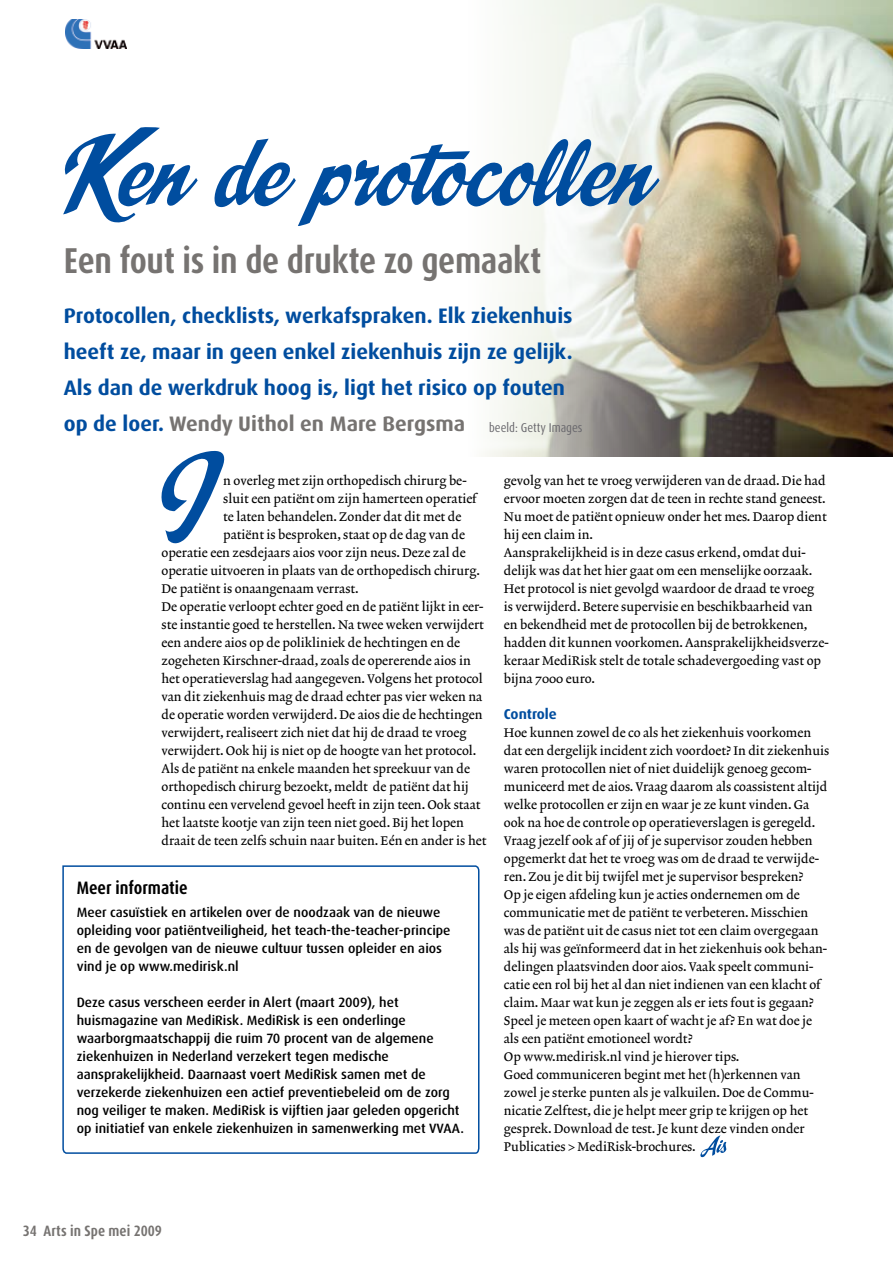
<style>
.page{position:relative;width:893px;height:1263px;background:#fff}
.page>*{position:absolute;margin:0;border:0;box-sizing:border-box;transform-origin:0 0}
.t1{font:117px "CC Spills";color:#004d9f}
.t2{font:105px "CC Spills";color:#004d9f}
.t3{font:700 condensed 36px "Dax Pro";letter-spacing:-.01em;color:#767371}
.t4{font:700 21px/36px "Dax Pro";color:#004d9f}
.t5{font:700 condensed 18px "Dax Pro";color:#000}
.t6{font:700 condensed 15px "Dax Pro";color:#767371}
.t7{font:700 14.25px "Dax Pro";color:#004d9f}
.t8{font:500 13.5px/18px "Dax Pro";color:#000}
.t9{font:12.75px/18px "Lexicon No 2 Roman A";color:#000}
.s1{color:#767371}
.s2{font-weight:400;font-stretch:condensed;font-size:12.75px;color:#68676c}
</style>
<div class="page">
<img style="left:65px;top:19px;width:62px;height:30px">
<img style="left:485px;top:0;width:408px;height:456px">
<svg style="left:62px;top:865px;width:418px;height:289px"></svg>
<svg style="left:700px;top:1135px;width:26px;height:22px"></svg>
<h2 class="t2" style="left:64px;top:119px;width:589px">Ken de protocollen</h2>
<h3 class="t3" style="left:64px;top:238px;width:479px">Een fout is in de drukte zo gemaakt</h3>
<h3 class="t4" style="left:64px;top:298px;width:520px">Protocollen, checklists, werkafspraken. Elk ziekenhuis heeft ze, maar in geen enkel ziekenhuis zijn ze gelijk.<br>Als dan de werkdruk hoog is, ligt het risico op fouten op de loer. <span class="s1">Wendy Uithol en Mare Bergsma</span> <span class="s2">beeld: Getty Images</span></h3>
<h1 class="t1" style="left:158px;top:435px;width:56px">I</h1>
<p class="t9" style="left:223px;top:472px;width:245px">n overleg met zijn orthopedisch chirurg be-</p>
<p class="t9" style="left:223px;top:490px;width:255px">sluit een patiënt om zijn hamerteen operatief</p>
<p class="t9" style="left:223px;top:508px;width:240px">te laten behandelen. Zonder dat dit met de</p>
<p class="t9" style="left:223px;top:526px;width:243px">patiënt is besproken, staat op de dag van de</p>
<p class="t9" style="left:162px;top:544px;width:306px">operatie een zesdejaars aios voor zijn neus. Deze zal de</p>
<p class="t9" style="left:162px;top:562px;width:320px">operatie uitvoeren in plaats van de orthopedisch chirurg.</p>
<p class="t9" style="left:162px;top:580px;width:199px">De patiënt is onaangenaam verrast.</p>
<p class="t9" style="left:162px;top:598px;width:323px">De operatie verloopt echter goed en de patiënt lijkt in eer-</p>
<p class="t9" style="left:162px;top:616px;width:324px">ste instantie goed te herstellen. Na twee weken verwijdert</p>
<p class="t9" style="left:162px;top:634px;width:300px">een andere aios op de polikliniek de hechtingen en de</p>
<p class="t9" style="left:162px;top:652px;width:311px">zogeheten Kirschner-draad, zoals de opererende aios in</p>
<p class="t9" style="left:162px;top:670px;width:323px">het operatieverslag had aangegeven. Volgens het protocol</p>
<p class="t9" style="left:162px;top:688px;width:322px">van dit ziekenhuis mag de draad echter pas vier weken na</p>
<p class="t9" style="left:162px;top:706px;width:323px">de operatie worden verwijderd. De aios die de hechtingen</p>
<p class="t9" style="left:162px;top:724px;width:307px">verwijdert, realiseert zich niet dat hij de draad te vroeg</p>
<p class="t9" style="left:162px;top:742px;width:316px">verwijdert. Ook hij is niet op de hoogte van het protocol.</p>
<p class="t9" style="left:162px;top:760px;width:310px">Als de patiënt na enkele maanden het spreekuur van de</p>
<p class="t9" style="left:162px;top:778px;width:309px">orthopedisch chirurg bezoekt, meldt de patiënt dat hij</p>
<p class="t9" style="left:162px;top:796px;width:320px">continu een vervelend gevoel heeft in zijn teen. Ook staat</p>
<p class="t9" style="left:162px;top:814px;width:304px">het laatste kootje van zijn teen niet goed. Bij het lopen</p>
<p class="t9" style="left:162px;top:832px;width:326px">draait de teen zelfs schuin naar buiten. Eén en ander is het</p>
<h3 class="t5" style="left:77px;top:876px;width:112px">Meer informatie</h3>
<p class="t8" style="left:77px;top:903px;width:375px">Meer casuïstiek en artikelen over de noodzaak van de nieuwe opleiding voor patiëntveiligheid, het teach-the-teacher-principe en de gevolgen van de nieuwe cultuur tussen opleider en aios vind je op www.medirisk.nl</p>
<p class="t8" style="left:77px;top:993px;width:389px">Deze casus verscheen eerder in Alert (maart 2009), het huismagazine van MediRisk. MediRisk is een onderlinge waarborgmaatschappij die ruim 70 procent van de algemene ziekenhuizen in Nederland verzekert tegen medische aansprakelijkheid. Daarnaast voert MediRisk samen met de verzekerde ziekenhuizen een actief preventiebeleid om de zorg nog veiliger te maken. MediRisk is vijftien jaar geleden opgericht op initiatief van enkele ziekenhuizen in samenwerking met VVAA.</p>
<p class="t9" style="left:504px;top:472px;width:326px">gevolg van het te vroeg verwijderen van de draad. Die had ervoor moeten zorgen dat de teen in rechte stand geneest.<br>Nu moet de patiënt opnieuw onder het mes. Daarop dient hij een claim in.<br>Aansprakelijkheid is in deze casus erkend, omdat dui&shy;delijk was dat het hier gaat om een menselijke oorzaak.<br>Het protocol is niet gevolgd waardoor de draad te vroeg<br>is verwijderd. Betere supervisie en beschikbaarheid van en bekendheid met de protocollen bij de betrokkenen, hadden dit kunnen voorkomen. Aansprakelijkheidsverze&shy;keraar MediRisk stelt de totale schadevergoeding vast op bijna 7000 euro.</p>
<p class="t7" style="left:504px;top:705px;width:55px">Controle</p>
<p class="t9" style="left:504px;top:724px;width:327px">Hoe kunnen zowel de co als het ziekenhuis voorkomen dat een dergelijk incident zich voordoet? In dit ziekenhuis waren protocollen niet of niet duidelijk genoeg gecom&shy;municeerd met de aios. Vraag daarom als coassistent altijd welke protocollen er zijn en waar je ze kunt vinden. Ga ook na hoe de controle op operatieverslagen is geregeld.<br>Vraag jezelf ook af of jij of je supervisor zouden hebben opgemerkt dat het te vroeg was om de draad te verwijde&shy;ren. Zou je dit bij twijfel met je supervisor bespreken?<br>Op je eigen afdeling kun je acties ondernemen om de communicatie met de patiënt te verbeteren. Misschien was de patiënt uit de casus niet tot een claim overgegaan als hij was geïnformeerd dat in het ziekenhuis ook behan&shy;delingen plaatsvinden door aios. Vaak speelt communi&shy;catie een rol bij het al dan niet indienen van een klacht of claim. Maar wat kun je zeggen als er iets fout is gegaan?<br>Speel je meteen open kaart of wacht je af? En wat doe je als een patiënt emotioneel wordt?<br>Op www.medirisk.nl vind je hierover tips.<br>Goed communiceren begint met het (h)erkennen van zowel je sterke punten als je valkuilen. Doe de Commu&shy;nicatie Zelftest, die je helpt meer grip te krijgen op het gesprek. Download de test. Je kunt deze vinden onder Publicaties &gt; MediRisk-brochures.</p>
<p class="t6" style="left:23px;top:1221px;width:141px">34 Arts in Spe mei 2009</p>
</div>
